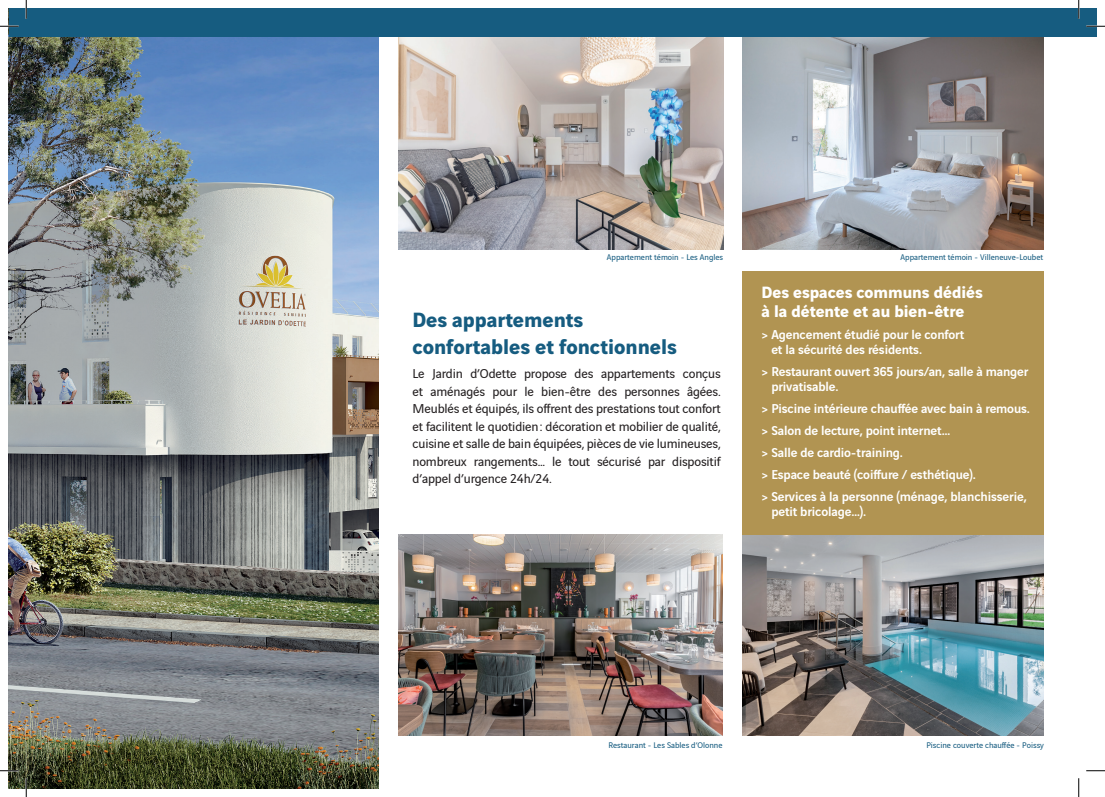
<style>
.page{position:relative;width:1105px;height:797px;background:#fff}
.page>*{position:absolute;margin:0;border:0;box-sizing:border-box;transform-origin:0 0}
.t1{font:700 22px/27px "Vinci Sans";color:#165c80}
.t2{font:700 17.5px/18.8px "Vinci Sans";color:#fff}
.t3{font:13.75px/17.5px "Vinci Sans";letter-spacing:-.01em;color:#231f20;text-align:justify}
.t4{font:500 13.75px/22.1px "Vinci Sans";letter-spacing:-.01em;color:#fff}
.t5{font:8.75px "Vinci Sans";color:#165c80}
</style>
<div class="page">
<img style="left:398px;top:37px;width:325px;height:212px">
<img style="left:742px;top:37px;width:301px;height:212px">
<img style="left:742px;top:534px;width:301px;height:201px">
<img style="left:398px;top:534px;width:325px;height:201px">
<img style="left:9px;top:37px;width:369px;height:751px">
<div style="left:9px;top:9px;width:1087px;height:28px;background:#165c80"></div>
<div style="left:742px;top:271px;width:301px;height:263px;background:#b19452"></div>
<svg style="left:0;top:25px;width:19px;height:2px"></svg>
<svg style="left:1086px;top:25px;width:19px;height:2px"></svg>
<svg style="left:0;top:770px;width:19px;height:1px"></svg>
<svg style="left:1086px;top:770px;width:19px;height:1px"></svg>
<svg style="left:25px;top:0;width:2px;height:19px"></svg>
<svg style="left:25px;top:778px;width:2px;height:19px"></svg>
<svg style="left:1078px;top:0;width:1px;height:19px"></svg>
<svg style="left:1078px;top:778px;width:1px;height:19px"></svg>
<p class="t5" style="left:607px;top:251px;width:118px">Appartement témoin - Les Angles</p>
<p class="t5" style="left:901px;top:251px;width:144px">Appartement témoin - Villeneuve-Loubet</p>
<p class="t2" style="left:761px;top:281px;width:223px">Des espaces communs dédiés à la détente et au bien-être</p>
<p class="t4" style="left:771px;top:325px;width:194px;line-height:15px;text-indent:-10px">&gt; Agencement étudié pour le confort et la sécurité des résidents.</p>
<p class="t4" style="left:771px;top:362px;width:259px;line-height:15px;text-indent:-10px">&gt; Restaurant ouvert 365 jours/an, salle à manger privatisable.</p>
<p class="t4" style="left:761px;top:396px;width:270px">&gt; Piscine intérieure chauffée avec bain à remous. &gt; Salon de lecture, point internet…<br>&gt; Salle de cardio-training.<br>&gt; Espace beauté (coiffure / esthétique).<br>&gt; Services à la personne (ménage, blanchisserie,</p>
<p class="t4" style="left:771px;top:499px;width:96px">petit bricolage…).</p>
<h1 class="t1" style="left:412px;top:304px;width:266px">Des appartements confortables et fonctionnels</h1>
<p class="t3" style="left:412px;top:364px;width:310px">Le Jardin d’Odette propose des appartements conçus et aménagés pour le bien-être des personnes âgées.<br>Meublés et équipés, ils offrent des prestations tout confort et facilitent le quotidien : décoration et mobilier de qualité, cuisine et salle de bain équipées, pièces de vie lumineuses, nombreux rangements… le tout sécurisé par dispositif d’appel d’urgence 24h/24.</p>
<p class="t5" style="left:608px;top:738px;width:116px">Restaurant - Les Sables d’Olonne</p>
<p class="t5" style="left:926px;top:738px;width:119px">Piscine couverte chauffée - Poissy</p>
</div>
